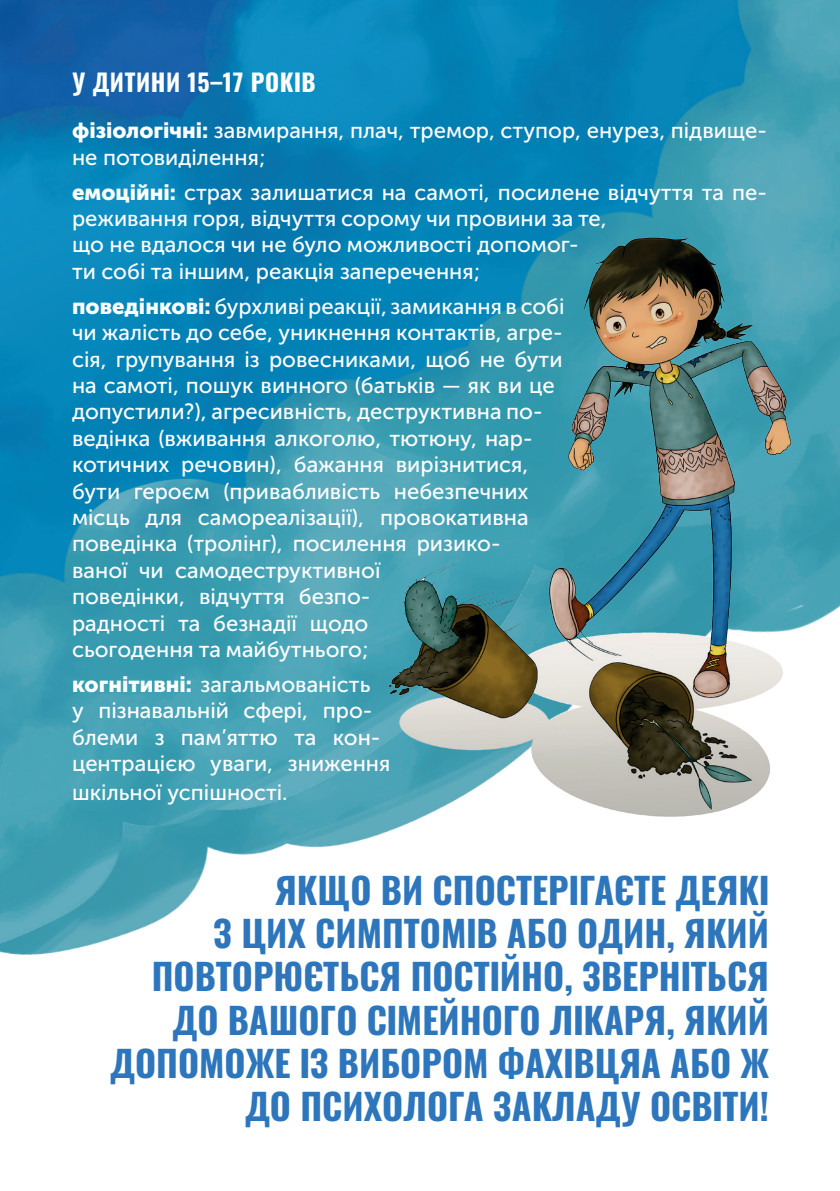
<style>
.page{position:relative;width:840px;height:1191px;background:#fff}
.page>*{position:absolute;margin:0;border:0;box-sizing:border-box;transform-origin:0 0}
.Header-1{font:700 36px/43.2px "Oswald";color:#2e76bc;text-align:right}
.Header-1-2{font:700 24px "Oswald";letter-spacing:.025em;color:#fff}
.Text{font:22px/26.4px "Museo Sans Cyrl 500";color:#fff}
.s1{font-family:"Museo Sans Cyrl 900"}
</style>
<div class="page">
<img style="left:0;top:0;width:839px;height:955px">
<img style="left:331px;top:157px;width:500px;height:700px">
<p class="Header-1-2" style="left:72px;top:61px;width:245px">У ДИТИНИ 15–17 РОКІВ</p>
<p class="Text" style="left:72px;top:118px;width:695px"><span class="s1">фізіологічні:</span> завмирання, плач, тремор, ступор, енурез, підвище&shy;не потовиділення;</p>
<p class="Text" style="left:72px;top:179px;width:696px"><span class="s1">емоційні:</span> страх залишатися на самоті, посилене відчуття та пе&shy;реживання горя, відчуття сорому чи провини за те,<br>що не вдалося чи не було можливості допомог-<br>ти собі та іншим, реакція заперечення;</p>
<p class="Text" style="left:72px;top:293px;width:494px"><span class="s1">поведінкові:</span> бурхливі реакції, замикання в собі чи жалість до себе, уникнення контактів, агре&shy;сія, групування із ровесниками, щоб не бути на самоті, пошук винного (батьків — як ви це допустили?), агресивність, деструктивна по&shy;ведінка (вживання алкоголю, тютюну, нар&shy;котичних речовин), бажання вирізнитися, бути героєм (привабливість небезпечних місць для самореалізації), провокативна поведінка (тролінг), посилення ризико-<br>ваної чи самодеструктивної<br>поведінки, відчуття безпо-<br>радності та безнадії щодо<br>сьогодення та майбутнього;</p>
<p class="Text" style="left:72px;top:671px;width:319px"><span class="s1">когнітивні:</span> загальмованість<br>у пізнавальній сфері, про&shy;блеми з пам’яттю та кон&shy;центрацією уваги, зниження</p>
<p class="Text" style="left:72px;top:779px;width:217px">шкільної успішності.</p>
<p class="Header-1" style="left:110px;top:865px;width:660px">ЯКЩО ВИ СПОСТЕРІГАЄТЕ ДЕЯКІ<br>З ЦИХ СИМПТОМІВ АБО ОДИН, ЯКИЙ<br>ПОВТОРЮЄТЬСЯ ПОСТІЙНО, ЗВЕРНІТЬСЯ<br>ДО ВАШОГО СІМЕЙНОГО ЛІКАРЯ, ЯКИЙ<br>ДОПОМОЖЕ ІЗ ВИБОРОМ ФАХІВЦЯА АБО Ж<br>ДО ПСИХОЛОГА ЗАКЛАДУ ОСВІТИ!</p>
</div>
